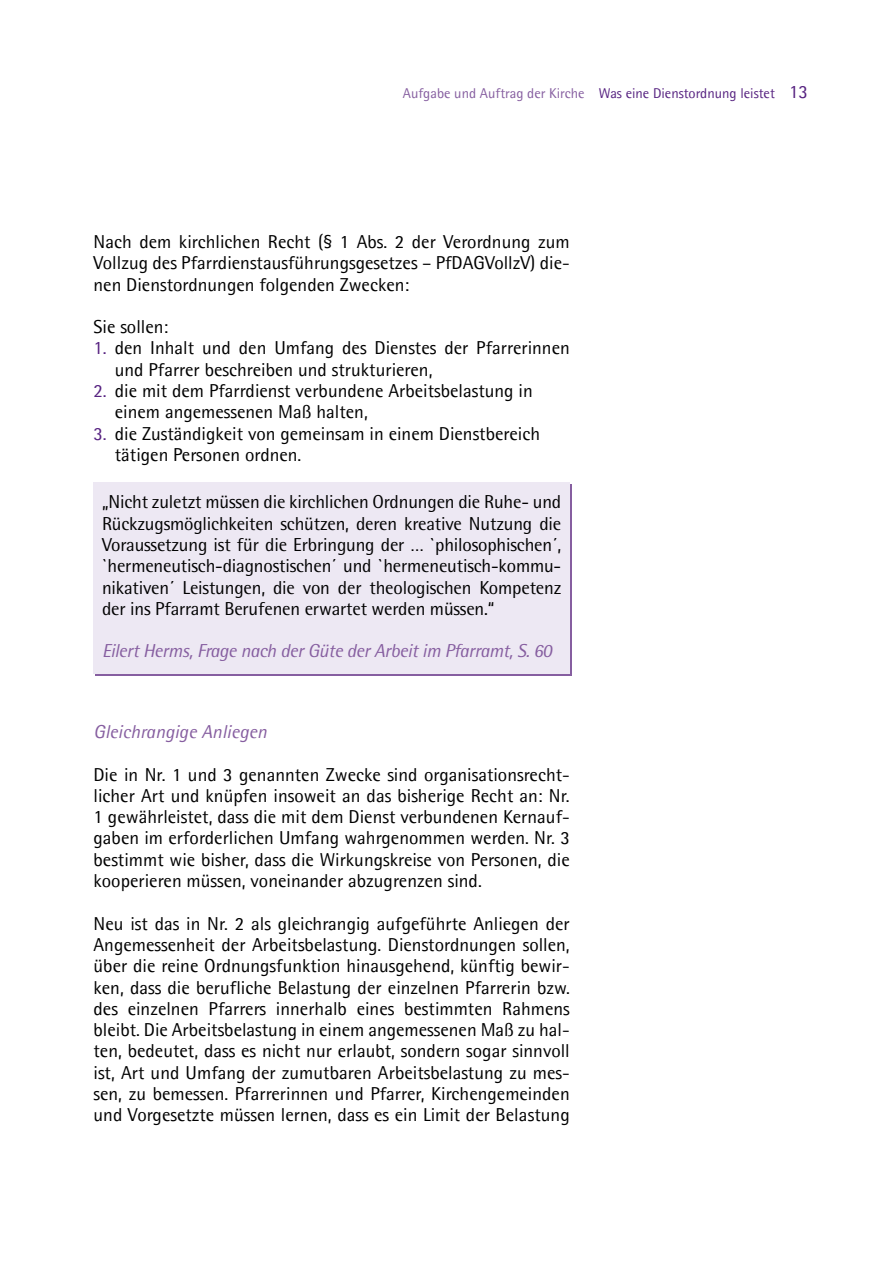
<style>
.page{position:relative;width:893px;height:1263px;background:#fff}
.page>*{position:absolute;margin:0;border:0;box-sizing:border-box;transform-origin:0 0}
.t1{font:18.75px/21.3px "Agfa Rotis Semisans";color:#000;text-align:justify}
.t2{font:18.75px/21.3px "Rotis Semi Sans";letter-spacing:-.01em;color:#000;text-align:justify}
.t3{font:italic 18.75px "Rotis Semi Sans";letter-spacing:-.02em;color:#865ea0}
.t4{font:italic 18.75px "Agfa Rotis Semisans";color:#865ea0}
.t5{font:14.25px "Agfa Rotis Semisans";color:#572381}
.s1{color:#865ea0}
.s2{font-size:18.75px}
.s3{color:#572381}
</style>
<div class="page">
<div style="left:94px;top:482px;width:476px;height:192px;background:#ede8f3"></div>
<p class="t5" style="left:403px;top:85px;width:407px"><span class="s1">Aufgabe und Auftrag der Kirche</span> Was eine Dienstordnung leistet <span class="s2">13</span></p>
<p class="t1" style="left:94px;top:231px;width:478px">Nach dem kirchlichen Recht (§ 1 Abs. 2 der Verordnung zum Vollzug des Pfarrdienstausführungsgesetzes – PfDAGVollzV) die&shy;nen Dienstordnungen folgenden Zwecken:</p>
<p class="t1" style="left:94px;top:316px;width:76px">Sie sollen:</p>
<p class="t1" style="left:115px;top:337px;width:456px;text-indent:-21px"><span class="s3">1.</span> den Inhalt und den Umfang des Dienstes der Pfarrerinnen und Pfarrer beschreiben und strukturieren,</p>
<p class="t1" style="left:115px;top:380px;width:419px;text-indent:-21px"><span class="s3">2.</span> die mit dem Pfarrdienst verbundene Arbeitsbelastung in einem angemessenen Maß halten,</p>
<p class="t1" style="left:115px;top:422px;width:427px;text-indent:-21px"><span class="s3">3.</span> die Zuständigkeit von gemeinsam in einem Dienstbereich tätigen Personen ordnen.</p>
<p class="t2" style="left:102px;top:491px;width:461px">„Nicht zuletzt müssen die kirchlichen Ordnungen die Ruhe- und Rückzugsmöglichkeiten schützen, deren kreative Nutzung die Voraussetzung ist für die Erbringung der … `philosophischen´, `hermeneutisch-diagnostischen´ und `hermeneutisch-kommu&shy;nikativen´ Leistungen, die von der theologischen Kompetenz der ins Pfarramt Berufenen erwartet werden müssen.“</p>
<p class="t3" style="left:102px;top:640px;width:451px">Eilert Herms, Frage nach der Güte der Arbeit im Pfarramt, S. 60</p>
<p class="t4" style="left:94px;top:720px;width:175px">Gleichrangige Anliegen</p>
<p class="t1" style="left:94px;top:763px;width:478px">Die in Nr. 1 und 3 genannten Zwecke sind organisationsrecht&shy;licher Art und knüpfen insoweit an das bisherige Recht an: Nr.<br>1 gewährleistet, dass die mit dem Dienst verbundenen Kernauf&shy;gaben im erforderlichen Umfang wahrgenommen werden. Nr. 3 bestimmt wie bisher, dass die Wirkungskreise von Personen, die kooperieren müssen, voneinander abzugrenzen sind.</p>
<p class="t1" style="left:94px;top:912px;width:478px">Neu ist das in Nr. 2 als gleichrangig aufgeführte Anliegen der Angemessenheit der Arbeitsbelastung. Dienstordnungen sollen, über die reine Ordnungsfunktion hinausgehend, künftig bewir&shy;ken, dass die berufliche Belastung der einzelnen Pfarrerin bzw. des einzelnen Pfarrers innerhalb eines bestimmten Rahmens bleibt. Die Arbeitsbelastung in einem angemessenen Maß zu hal&shy;ten, bedeutet, dass es nicht nur erlaubt, sondern sogar sinnvoll ist, Art und Umfang der zumutbaren Arbeitsbelastung zu mes&shy;sen, zu bemessen. Pfarrerinnen und Pfarrer, Kirchengemeinden und Vorgesetzte müssen lernen, dass es ein Limit der Belastung</p>
</div>
